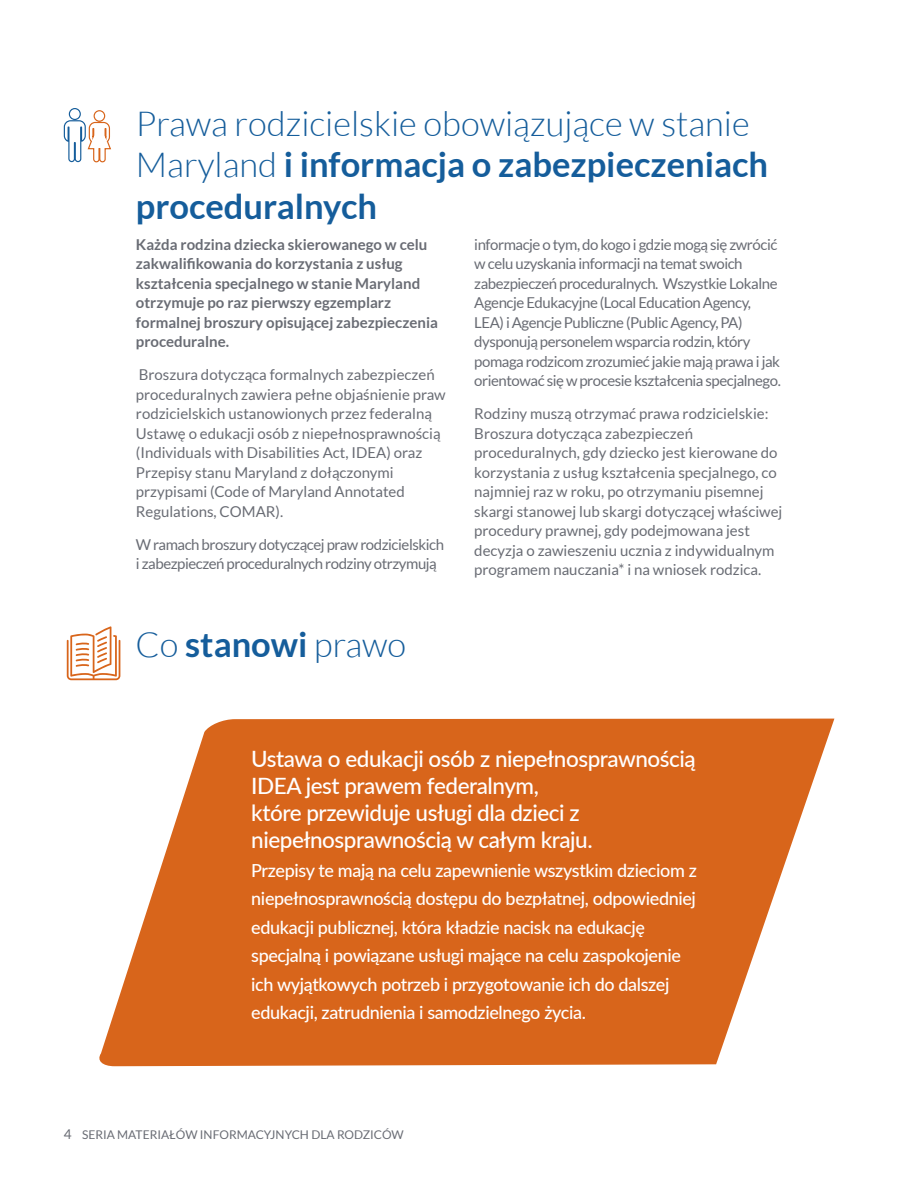
<style>
.page{position:relative;width:918px;height:1188px;background:#fff}
.page>*{position:absolute;margin:0;border:0;box-sizing:border-box;transform-origin:0 0}
.H1_line1{font:300 34.5px/41.4px "Lato";color:#155d9b}
.t1{font:500 22.5px/27px "Lato";letter-spacing:-.02em;color:#fff}
.t2{font:500 18px/28.5px "Lato";letter-spacing:-.02em;color:#fff}
.Body_Text_Main{font:15px/19.5px "Lato";color:#696c74}
.Body_Text_Main-2{font:15px/19.5px "Lato";letter-spacing:-.03em;color:#696c74}
.Body_Text_Main-3{font:700 15px/19.5px "Lato";color:#696c74}
.t3{font:12px "Lato";color:#696c74}
.s1{font-weight:700}
.s2{font-size:13.5px}
</style>
<div class="page">
<svg style="left:99px;top:719px;width:735px;height:347px;fill:#d8651b"></svg>
<svg style="left:67px;top:626px;width:53px;height:54px"></svg>
<svg style="left:63px;top:108px;width:48px;height:55px"></svg>
<p class="H1_line1" style="left:136px;top:103px;width:634px">Prawa rodzicielskie obowiązujące w stanie<br>Maryland <span class="s1">i informacja o zabezpieczeniach proceduralnych</span></p>
<p class="Body_Text_Main-3" style="left:136px;top:235px;width:303px">Każda rodzina dziecka skierowanego w celu zakwalifikowania do korzystania z usług kształcenia specjalnego w stanie Maryland otrzymuje po raz pierwszy egzemplarz formalnej broszury opisującej zabezpieczenia proceduralne.</p>
<p class="Body_Text_Main" style="left:136px;top:365px;width:311px">Broszura dotycząca formalnych zabezpieczeń proceduralnych zawiera pełne objaśnienie praw rodzicielskich ustanowionych przez federalną Ustawę o edukacji osób z niepełnosprawnością (Individuals with Disabilities Act, IDEA) oraz Przepisy stanu Maryland z dołączonymi przypisami (Code of Maryland Annotated Regulations, COMAR).</p>
<p class="Body_Text_Main-2" style="left:136px;top:535px;width:310px">W ramach broszury dotyczącej praw rodzicielskich i zabezpieczeń proceduralnych rodziny otrzymują</p>
<p class="Body_Text_Main-2" style="left:474px;top:235px;width:308px">informacje o tym, do kogo i gdzie mogą się zwrócić w celu uzyskania informacji na temat swoich zabezpieczeń proceduralnych. Wszystkie Lokalne Agencje Edukacyjne (Local Education Agency, LEA) i Agencje Publiczne (Public Agency, PA) dysponują personelem wsparcia rodzin, który pomaga rodzicom zrozumieć jakie mają prawa i jak orientować się w procesie kształcenia specjalnego.</p>
<p class="Body_Text_Main" style="left:474px;top:404px;width:310px">Rodziny muszą otrzymać prawa rodzicielskie:<br>Broszura dotycząca zabezpieczeń proceduralnych, gdy dziecko jest kierowane do korzystania z usług kształcenia specjalnego, co najmniej raz w roku, po otrzymaniu pisemnej skargi stanowej lub skargi dotyczącej właściwej procedury prawnej, gdy podejmowana jest decyzja o zawieszeniu ucznia z indywidualnym programem nauczania* i na wniosek rodzica.</p>
<p class="H1_line1" style="left:136px;top:624px;width:272px">Co <span class="s1">stanowi</span> prawo</p>
<p class="t1" style="left:251px;top:745px;width:446px">Ustawa o edukacji osób z niepełnosprawnością IDEA jest prawem federalnym,<br>które przewiduje usługi dla dzieci z niepełnosprawnością w całym kraju.</p>
<p class="t2" style="left:251px;top:855px;width:447px">Przepisy te mają na celu zapewnienie wszystkim dzieciom z niepełnosprawnością dostępu do bezpłatnej, odpowiedniej edukacji publicznej, która kładzie nacisk na edukację specjalną i powiązane usługi mające na celu zaspokojenie ich wyjątkowych potrzeb i przygotowanie ich do dalszej edukacji, zatrudnienia i samodzielnego życia.</p>
<p class="t3" style="left:64px;top:1128px;width:342px"><span class="s2">4</span> SERIA MATERIAŁÓW INFORMACYJNYCH DLA RODZICÓW</p>
</div>
